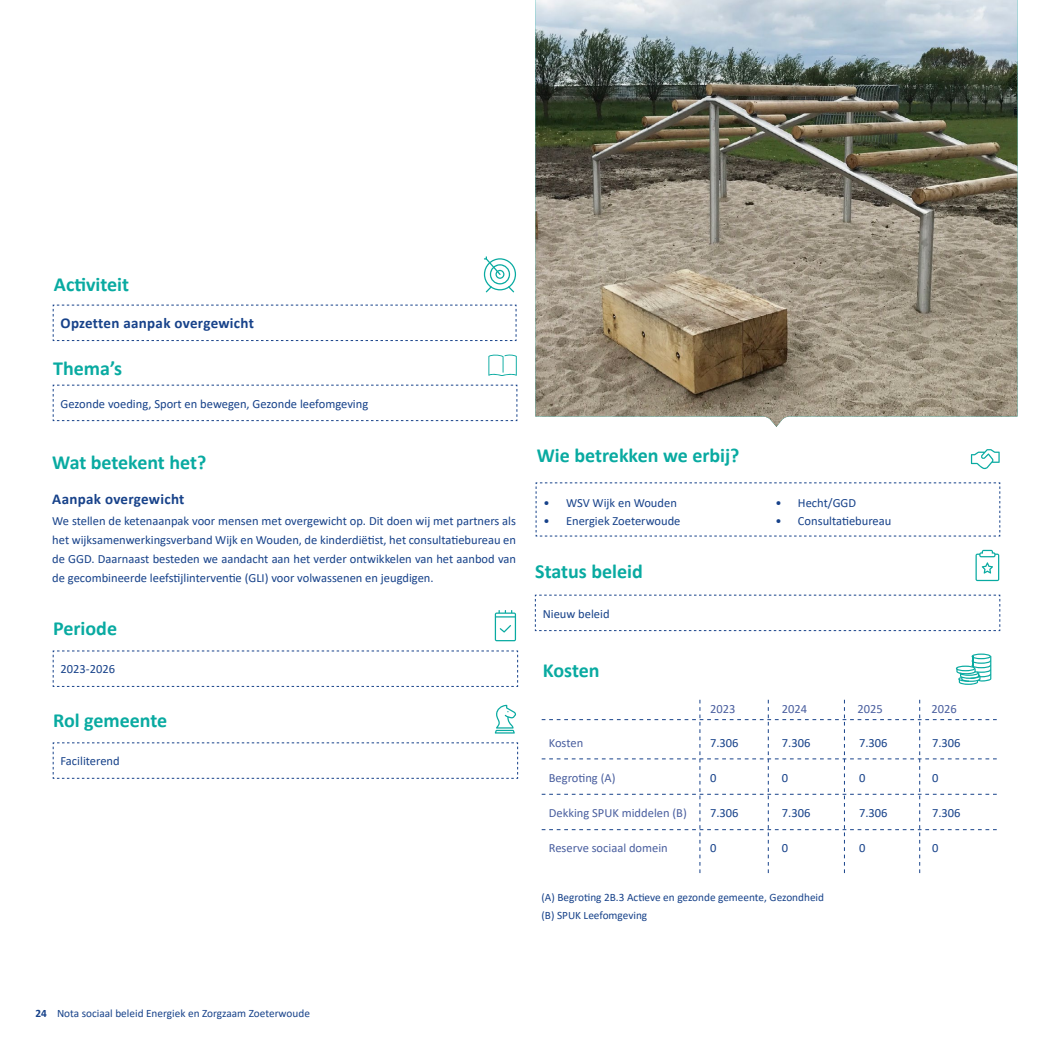
<style>
.page{position:relative;width:1053px;height:1053px;background:#fff}
.page>*{position:absolute;margin:0;border:0;box-sizing:border-box;transform-origin:0 0}
.t1{font:700 20px "Calibri";color:#09aaa1}
.t2{font:700 15px "Calibri";letter-spacing:.02em;color:#17428a}
.t3{font:12.5px/18.8px "Calibri";color:#17428a;text-align:justify}
.t4{font:12.5px "Calibri";color:#4a5f9f}
.t5{font:11.25px/18.8px "Calibri";color:#17428a}
.s1{font-weight:700}
</style>
<div class="page">
<img style="left:535px;top:0;width:482px;height:427px">
<svg style="left:484px;top:256px;width:32px;height:36px"></svg>
<svg style="left:494px;top:610px;width:22px;height:31px"></svg>
<svg style="left:970px;top:449px;width:29px;height:20px"></svg>
<svg style="left:975px;top:550px;width:24px;height:31px"></svg>
<svg style="left:488px;top:354px;width:28px;height:22px"></svg>
<svg style="left:535px;top:482px;width:465px;height:54px"></svg>
<svg style="left:53px;top:650px;width:465px;height:37px"></svg>
<svg style="left:53px;top:742px;width:465px;height:37px"></svg>
<svg style="left:534px;top:594px;width:466px;height:37px"></svg>
<svg style="left:53px;top:304px;width:463px;height:37px"></svg>
<svg style="left:53px;top:384px;width:464px;height:37px"></svg>
<svg style="left:494px;top:704px;width:22px;height:29px"></svg>
<svg style="left:541px;top:699px;width:455px;height:174px"></svg>
<svg style="left:955px;top:653px;width:36px;height:31px"></svg>
<h1 class="t1" style="left:54px;top:270px;width:77px">Activiteit</h1>
<p class="t2" style="left:61px;top:313px;width:195px">Opzetten aanpak overgewicht</p>
<h1 class="t1" style="left:53px;top:354px;width:70px">Thema’s</h1>
<p class="t3" style="left:61px;top:393px;width:309px">Gezonde voeding, Sport en bewegen, Gezonde leefomgeving</p>
<h1 class="t1" style="left:52px;top:448px;width:155px">Wat betekent het?</h1>
<p class="t2" style="left:52px;top:488px;width:134px">Aanpak overgewicht</p>
<p class="t3" style="left:52px;top:511px;width:465px">We stellen de ketenaanpak voor mensen met overgewicht op. Dit doen wij met partners als het wijksamenwerkingsverband Wijk en Wouden, de kinderdiëtist, het consultatiebureau en de GGD. Daarnaast besteden we aandacht aan het verder ontwikkelen van het aanbod van de gecombineerde leefstijlinterventie (GLI) voor volwassenen en jeugdigen.</p>
<h1 class="t1" style="left:53px;top:613px;width:65px">Periode</h1>
<p class="t3" style="left:61px;top:659px;width:56px">2023-2026</p>
<h1 class="t1" style="left:53px;top:705px;width:116px">Rol gemeente</h1>
<p class="t3" style="left:61px;top:751px;width:61px">Faciliterend</p>
<h1 class="t1" style="left:536px;top:441px;width:204px">Wie betrekken we erbij?</h1>
<p class="t3" style="left:543px;top:492px;width:135px">• WSV Wijk en Wouden</p>
<p class="t3" style="left:543px;top:511px;width:138px">• Energiek Zoeterwoude</p>
<h1 class="t1" style="left:535px;top:557px;width:109px">Status beleid</h1>
<p class="t3" style="left:542px;top:603px;width:68px">Nieuw beleid</p>
<h1 class="t1" style="left:543px;top:656px;width:58px">Kosten</h1>
<p class="t4" style="left:548px;top:734px;width:36px">Kosten</p>
<p class="t4" style="left:548px;top:769px;width:68px">Begroting (A)</p>
<p class="t4" style="left:548px;top:804px;width:140px">Dekking SPUK middelen (B)</p>
<p class="t4" style="left:548px;top:839px;width:121px">Reserve sociaal domein</p>
<p class="t4" style="left:710px;top:700px;width:27px">2023</p>
<p class="t3" style="left:710px;top:733px;width:30px">7.306</p>
<p class="t3" style="left:710px;top:768px;width:8px">0</p>
<p class="t3" style="left:710px;top:803px;width:30px">7.306</p>
<p class="t3" style="left:710px;top:838px;width:8px">0</p>
<p class="t3" style="left:775px;top:492px;width:82px">• Hecht/GGD</p>
<p class="t3" style="left:775px;top:511px;width:117px">• Consultatiebureau</p>
<p class="t4" style="left:781px;top:700px;width:27px">2024</p>
<p class="t4" style="left:857px;top:700px;width:27px">2025</p>
<p class="t4" style="left:931px;top:700px;width:27px">2026</p>
<p class="t3" style="left:781px;top:733px;width:30px">7.306</p>
<p class="t3" style="left:781px;top:768px;width:8px">0</p>
<p class="t3" style="left:781px;top:803px;width:30px">7.306</p>
<p class="t3" style="left:781px;top:838px;width:8px">0</p>
<p class="t3" style="left:859px;top:733px;width:30px">7.306</p>
<p class="t3" style="left:859px;top:768px;width:8px">0</p>
<p class="t3" style="left:859px;top:803px;width:30px">7.306</p>
<p class="t3" style="left:859px;top:838px;width:8px">0</p>
<p class="t3" style="left:932px;top:733px;width:30px">7.306</p>
<p class="t3" style="left:932px;top:768px;width:8px">0</p>
<p class="t3" style="left:932px;top:803px;width:30px">7.306</p>
<p class="t3" style="left:932px;top:838px;width:8px">0</p>
<p class="t5" style="left:541px;top:887px;width:284px">(A) Begroting 2B.3 Actieve en gezonde gemeente, Gezondheid (B) SPUK Leefomgeving</p>
<p class="t5" style="left:35px;top:1003px;width:276px"><span class="s1">24</span> Nota sociaal beleid Energiek en Zorgzaam Zoeterwoude</p>
</div>
